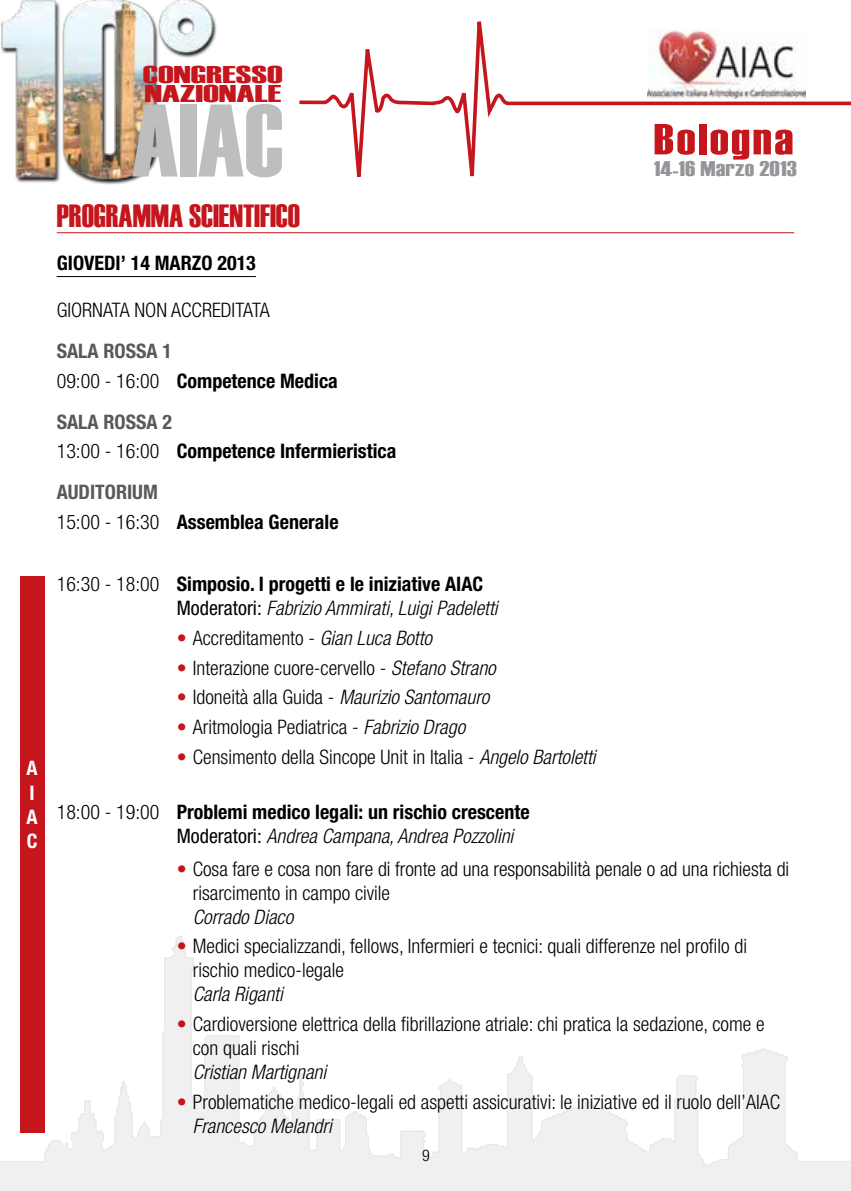
<style>
.page{position:relative;width:851px;height:1191px;background:#fff}
.page>*{position:absolute;margin:0;border:0;box-sizing:border-box;transform-origin:0 0}
.t1{font:102.8px "Haettenschweiler";color:#bcbec0}
.t2{font:43.4px "Haettenschweiler";letter-spacing:.05em;color:#c4161c;scale:1.22 1}
.t3{font:32px "Haettenschweiler";color:#c4161c}
.t4{font:24.2px/19.4px "Haettenschweiler";color:#c4161c;scale:1.69 1}
.t5{font:21.2px "Haettenschweiler";letter-spacing:.01em;color:#939598;scale:1.25 1}
.t6{font:300 condensed 20px/24px "Helvetica Neue";color:#000}
.t7{font:700 condensed 20px/29.6px "Helvetica Neue";color:#000}
.t8{font:italic 300 condensed 20px "Helvetica Neue";color:#000}
.t9{font:700 condensed 20px/24px "Helvetica Neue";color:#fff}
.t10{font:300 condensed 16px "Helvetica Neue";color:#000}
.s1{color:#58595b}
.s2{font-weight:300}
.s3{font-weight:400}
.s4{font-weight:300;font-style:italic}
.s5{color:#c4161c}
.s6{font-style:italic}
</style>
<div class="page">
<img style="left:1px;top:0;width:216px;height:185px">
<svg style="left:299px;top:21px;width:551px;height:156px"></svg>
<img style="left:0;top:927px;width:850px;height:264px">
<hr style="left:57px;top:276px;width:199px;height:1px;background:#000">
<div style="left:20px;top:575px;width:24px;height:557px;background:#c4161c"></div>
<hr style="left:57px;top:232px;width:737px;height:1px;background:#c4161c">
<p class="t9" style="left:26px;top:756px;width:13px">A<br>I<br>A<br>C</p>
<p class="t4" style="left:143px;top:64px;width:84px">CONGRESSO<br>NAZIONALE</p>
<h1 class="t1" style="left:132px;top:82px;width:153px">AIAC</h1>
<h3 class="t3" style="left:57px;top:197px;width:245px">PROGRAMMA SCIENTIFICO</h3>
<p class="t7" style="left:57px;top:248px;width:201px">GIOVEDI’ 14 MARZO 2013</p>
<p class="t6" style="left:57px;top:298px;width:214px">GIORNATA NON ACCREDITATA</p>
<p class="t7" style="left:57px;top:336px;width:282px"><span class="s1">SALA ROSSA 1<br></span><span class="s2">09:00 - 16:00</span> Competence Medica</p>
<p class="t7" style="left:57px;top:406px;width:341px"><span class="s1">SALA ROSSA 2<br></span><span class="s2">13:00 - 16:00</span> Competence Infermieristica</p>
<p class="t7" style="left:57px;top:477px;width:283px"><span class="s1">AUDITORIUM<br></span><span class="s2">15:00 - 16:30</span> Assemblea Generale</p>
<h2 class="t2" style="left:653px;top:114px;width:116px">Bologna</h2>
<p class="t5" style="left:653px;top:157px;width:116px">14-16 Marzo 2013</p>
<p class="t7" style="left:177px;top:572px;width:322px;line-height:24px;text-indent:-120px"><span class="s2">16:30 - 18:00</span> Simposio. I progetti e le iniziative AIAC<br><span class="s3">Moderatori:</span> <span class="s4">Fabrizio Ammirati, Luigi Padeletti</span></p>
<p class="t6" style="left:177px;top:626px;width:257px"><span class="s5">•</span> Accreditamento - <span class="s6">Gian Luca Botto</span></p>
<p class="t6" style="left:177px;top:655px;width:320px"><span class="s5">•</span> Interazione cuore-cervello - <span class="s6">Stefano Strano</span></p>
<p class="t6" style="left:177px;top:685px;width:314px"><span class="s5">•</span> Idoneità alla Guida - <span class="s6">Maurizio Santomauro</span></p>
<p class="t6" style="left:177px;top:715px;width:290px"><span class="s5">•</span> Aritmologia Pediatrica - <span class="s6">Fabrizio Drago</span></p>
<p class="t6" style="left:177px;top:744px;width:420px"><span class="s5">•</span> Censimento della Sincope Unit in Italia - <span class="s6">Angelo Bartoletti</span></p>
<p class="t7" style="left:177px;top:799px;width:354px;line-height:24px;text-indent:-120px"><span class="s2">18:00 - 19:00</span> Problemi medico legali: un rischio crescente<br><span class="s3">Moderatori:</span> <span class="s4">Andrea Campana, Andrea Pozzolini</span></p>
<p class="t6" style="left:193px;top:856px;width:597px;text-indent:-16px"><span class="s5">•</span> Cosa fare e cosa non fare di fronte ad una responsabilità penale o ad una richiesta di risarcimento in campo civile</p>
<p class="t8" style="left:193px;top:905px;width:102px">Corrado Diaco</p>
<p class="t6" style="left:193px;top:934px;width:555px;text-indent:-16px"><span class="s5">•</span> Medici specializzandi, fellows, Infermieri e tecnici: quali differenze nel profilo di rischio medico-legale</p>
<p class="t8" style="left:193px;top:982px;width:91px">Carla Riganti</p>
<p class="t6" style="left:193px;top:1011px;width:573px;text-indent:-16px"><span class="s5">•</span> Cardioversione elettrica della fibrillazione atriale: chi pratica la sedazione, come e con quali rischi</p>
<p class="t8" style="left:193px;top:1060px;width:135px">Cristian Martignani</p>
<p class="t6" style="left:193px;top:1089px;width:588px;text-indent:-16px"><span class="s5">•</span> Problematiche medico-legali ed aspetti assicurativi: le iniziative ed il ruolo dell’AIAC<br><span class="s6">Francesco Melandri</span></p>
<p class="t10" style="left:422px;top:1146px;width:9px">9</p>
</div>
